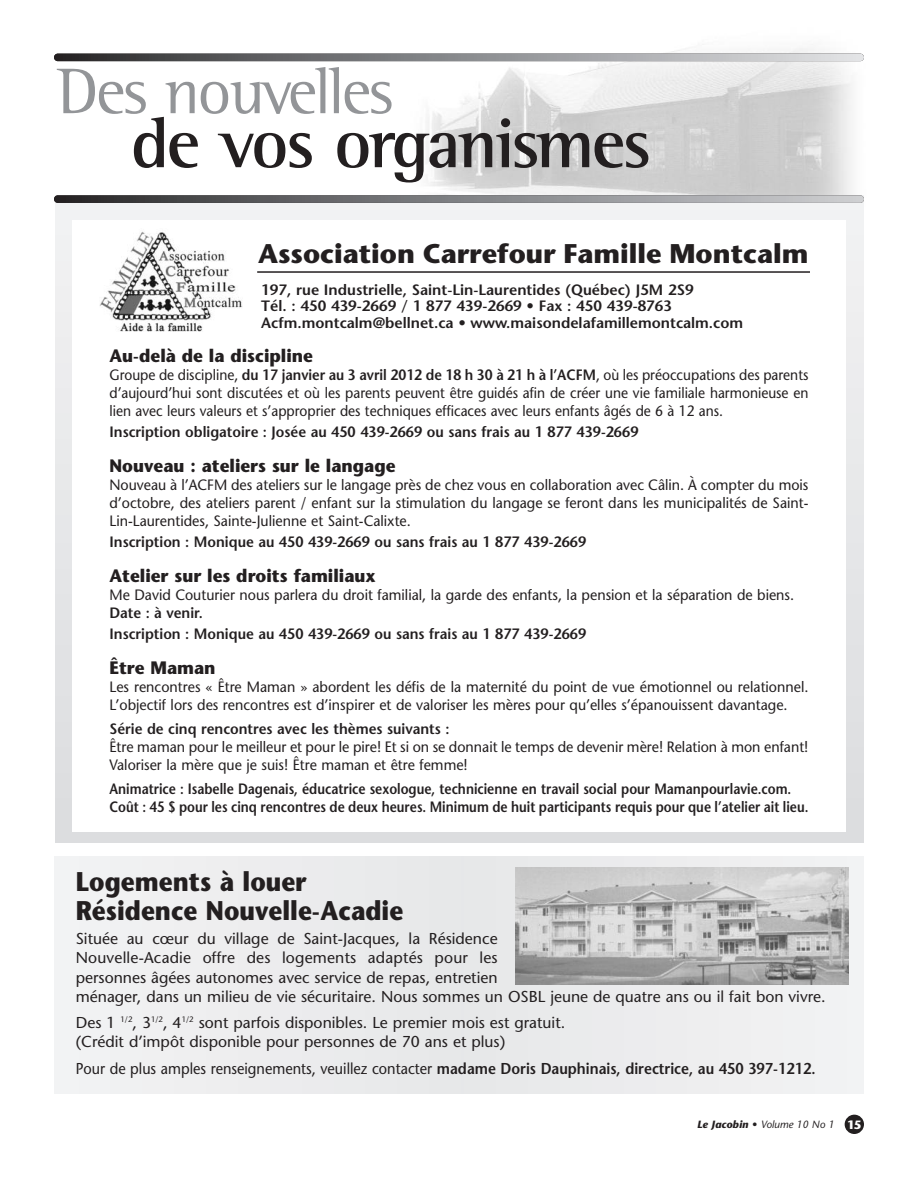
<style>
.page{position:relative;width:918px;height:1188px;background:#fff}
.page>*{position:absolute;margin:0;border:0;box-sizing:border-box;transform-origin:0 0}
.t1{font:700 72px "Rotis Semi Serif";letter-spacing:-.04em;color:#231f20}
.t2{font:66px "Rotis Semi Serif";letter-spacing:-.035em;color:#939598}
.t3{font:700 27px/28.5px "Stone Sans";color:#231f20;scale:.9 1}
.t4{font:700 27px "Stone Sans";color:#231f20}
.t5{font:700 18px "Stone Sans";color:#231f20;scale:.95 1}
.t6{font:15.75px/19.5px "Stone Sans";color:#231f20}
.t7{font:15.75px "Stone Sans";color:#231f20;scale:.92 1}
.t8{font:15px/18px "Stone Sans";color:#231f20;scale:.95 1}
.t9{font:15px/18px "Stone Sans";color:#231f20;text-align:justify;scale:.92 1}
.t10{font:600 15px/21px "Stone Sans";color:#231f20;scale:.95 1}
.t11{font:600 15px/18px "Stone Sans";color:#231f20;scale:.87 1}
.t12{font:600 15px/16.5px "Stone Sans";color:#231f20}
.t13{font:italic 10.5px "Stone Sans";color:#231f20}
.s1{font-weight:600}
.s2{font-weight:700}
.s3{font-weight:700;font-style:normal;font-size:12px;color:#fff}
</style>
<div class="page">
<div style="left:54px;top:856px;width:810px;height:238px;background:#ededee"></div>
<div style="left:845px;top:1115px;width:19px;height:19px;background:#231f20;border-radius:50%"></div>
<img style="left:397px;top:48px;width:467px;height:147px">
<svg style="left:54px;top:54px;width:810px;height:7px;background:#88888b"></svg>
<svg style="left:55px;top:195px;width:809px;height:647px"></svg>
<div style="left:72px;top:220px;width:774px;height:611px;background:#fff"></div>
<svg style="left:54px;top:195px;width:810px;height:8px;background:#7b7c7e"></svg>
<img style="left:100px;top:231px;width:143px;height:101px">
<hr style="left:257px;top:271px;width:553px;height:2px;background:#231f20">
<img style="left:516px;top:867px;width:333px;height:117px">
<h2 class="t2" style="left:57px;top:69px;width:338px">Des nouvelles</h2>
<h1 class="t1" style="left:131px;top:119px;width:522px">de vos organismes</h1>
<h3 class="t4" style="left:258px;top:243px;width:552px">Association Carrefour Famille Montcalm</h3>
<p class="t12" style="left:261px;top:283px;width:483px">197, rue Industrielle, Saint-Lin-Laurentides (Québec) J5M 2S9<br>Tél. : 450 439-2669 / 1 877 439-2669 • Fax : 450 439-8763<br>Acfm.montcalm@bellnet.ca • www.maisondelafamillemontcalm.com</p>
<p class="t5" style="left:110px;top:348px;width:216px">Au-delà de la discipline</p>
<p class="t9" style="left:110px;top:367px;width:761px">Groupe de discipline, <span class="s1">du 17 janvier au 3 avril 2012 de 18 h 30 à 21 h à l’ACFM</span>, où les préoccupations des parents d’aujourd’hui sont discutées et où les parents peuvent être guidés afin de créer une vie familiale harmonieuse en lien avec leurs valeurs et s’approprier des techniques efficaces avec leurs enfants âgés de 6 à 12 ans.</p>
<p class="t10" style="left:110px;top:423px;width:558px">Inscription obligatoire : Josée au 450 439-2669 ou sans frais au 1 877 439-2669</p>
<p class="t5" style="left:110px;top:458px;width:303px">Nouveau : ateliers sur le langage</p>
<p class="t8" style="left:110px;top:477px;width:737px;text-align:justify">Nouveau à l’ACFM des ateliers sur le langage près de chez vous en collaboration avec Câlin. À compter du mois d’octobre, des ateliers parent / enfant sur la stimulation du langage se feront dans les municipalités de Saint-Lin-Laurentides, Sainte-Julienne et Saint-Calixte.</p>
<p class="t10" style="left:110px;top:533px;width:503px">Inscription : Monique au 450 439-2669 ou sans frais au 1 877 439-2669</p>
<p class="t5" style="left:110px;top:568px;width:282px">Atelier sur les droits familiaux</p>
<p class="t8" style="left:110px;top:587px;width:722px">Me David Couturier nous parlera du droit familial, la garde des enfants, la pension et la séparation de biens.</p>
<p class="t10" style="left:110px;top:604px;width:503px">Date : à venir.<br>Inscription : Monique au 450 439-2669 ou sans frais au 1 877 439-2669</p>
<p class="t5" style="left:110px;top:660px;width:113px">Être Maman</p>
<p class="t8" style="left:110px;top:679px;width:737px">Les rencontres « Être Maman » abordent les défis de la maternité du point de vue émotionnel ou relationnel.<br>L’objectif lors des rencontres est d’inspirer et de valoriser les mères pour qu’elles s’épanouissent davantage.</p>
<p class="t10" style="left:110px;top:719px;width:359px">Série de cinq rencontres avec les thèmes suivants :</p>
<p class="t8" style="left:110px;top:739px;width:737px">Être maman pour le meilleur et pour le pire! Et si on se donnait le temps de devenir mère! Relation à mon enfant!<br>Valoriser la mère que je suis! Être maman et être femme!</p>
<p class="t11" style="left:110px;top:781px;width:805px">Animatrice : Isabelle Dagenais, éducatrice sexologue, technicienne en travail social pour Mamanpourlavie.com.<br>Coût : 45 $ pour les cinq rencontres de deux heures. Minimum de huit participants requis pour que l’atelier ait lieu.</p>
<h3 class="t3" style="left:76px;top:870px;width:365px">Logements à louer<br>Résidence Nouvelle-Acadie</h3>
<p class="t6" style="left:76px;top:930px;width:752px">Située au cœur du village de Saint-Jacques, la Résidence<br>Nouvelle-Acadie offre des logements adaptés pour les<br>personnes âgées autonomes avec service de repas, entretien<br>ménager, dans un milieu de vie sécuritaire. Nous sommes un OSBL jeune de quatre ans ou il fait bon vivre.</p>
<p class="t6" style="left:76px;top:1014px;width:491px">Des 1 <sup>1/2</sup>, 3<sup>1/2</sup>, 4<sup>1/2</sup> sont parfois disponibles. Le premier mois est gratuit. (Crédit d’impôt disponible pour personnes de 70 ans et plus)</p>
<p class="t7" style="left:76px;top:1062px;width:806px">Pour de plus amples renseignements, veuillez contacter <span class="s1">madame Doris Dauphinais, directrice, au 450 397-1212.</span></p>
<p class="t13" style="left:697px;top:1121px;width:166px"><span class="s2">Le Jacobin •</span> Volume 10 No 1 <span class="s3">15</span></p>
</div>
